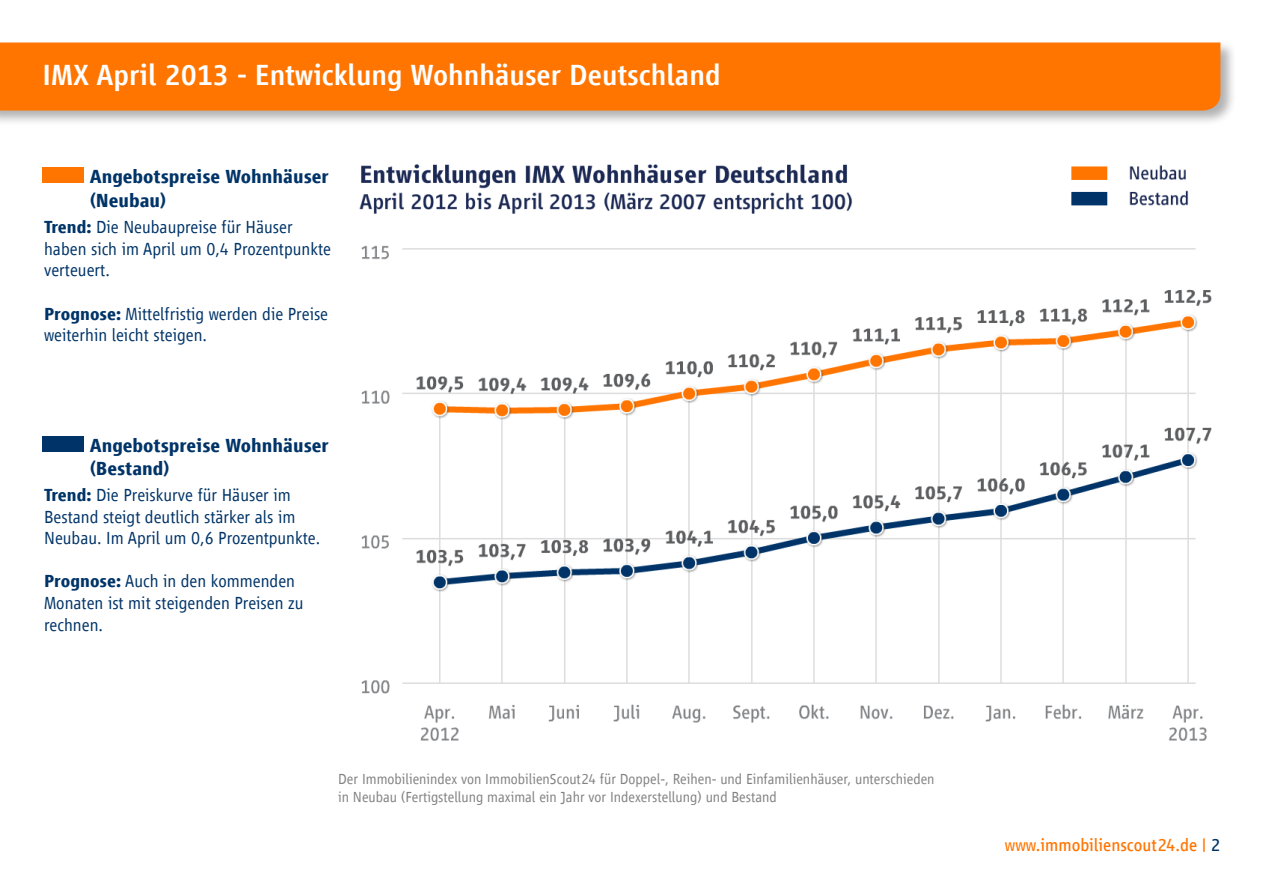
<style>
.page{position:relative;width:1263px;height:893px;background:#fff}
.page>*{position:absolute;margin:0;border:0;box-sizing:border-box;transform-origin:0 0}
.TitlePage{font:500 30px "Scout Vialog";color:#fff}
.t1{font:700 19.5px/23.4px "Scout Vialog";color:#003468}
.t2{font:300 18px/21.6px "Scout Vialog";color:#003468}
.t3{font:18px "Scout Vialog";color:#ff7500}
.t4{font:300 15px/18px "Scout Vialog";color:#828282}
.s1{font-weight:700}
.s2{color:#003468}
</style>
<div class="page">
<div style="left:0;top:40px;width:1236px;height:87px;background:#231f20;opacity:.35"></div>
<div style="left:0;top:43px;width:1220px;height:68px;background:#ff7500"></div>
<svg style="left:43px;top:167px;width:41px;height:16px"></svg>
<svg style="left:43px;top:436px;width:41px;height:16px"></svg>
<img style="left:359px;top:164px;width:853px;height:577px">
<p class="TitlePage" style="left:43px;top:59px;width:679px">IMX April 2013 - Entwicklung Wohnhäuser Deutschland</p>
<p class="t1" style="left:90px;top:165px;width:241px">Angebotspreise Wohnhäuser (Neubau)</p>
<p class="t2" style="left:44px;top:216px;width:288px"><span class="s1">Trend:</span> Die Neubaupreise für Häuser haben sich im April um 0,4 Prozentpunkte verteuert.</p>
<p class="t2" style="left:44px;top:303px;width:286px"><span class="s1">Prognose:</span> Mittelfristig werden die Preise weiterhin leicht steigen.</p>
<p class="t1" style="left:90px;top:434px;width:241px">Angebotspreise Wohnhäuser (Bestand)</p>
<p class="t2" style="left:44px;top:484px;width:278px"><span class="s1">Trend:</span> Die Preiskurve für Häuser im<br>Bestand steigt deutlich stärker als im<br>Neubau. Im April um 0,6 Prozentpunkte.</p>
<p class="t2" style="left:44px;top:571px;width:261px"><span class="s1">Prognose:</span> Auch in den kommenden<br>Monaten ist mit steigenden Preisen zu rechnen.</p>
<p class="t4" style="left:338px;top:770px;width:598px">Der Immobilienindex von ImmobilienScout24 für Doppel-, Reihen- und Einfamilienhäuser, unterschieden in Neubau (Fertigstellung maximal ein Jahr vor Indexerstellung) und Bestand</p>
<p class="t3" style="left:1005px;top:835px;width:217px">www.immobilienscout24.de | <span class="s2">2</span></p>
</div>
